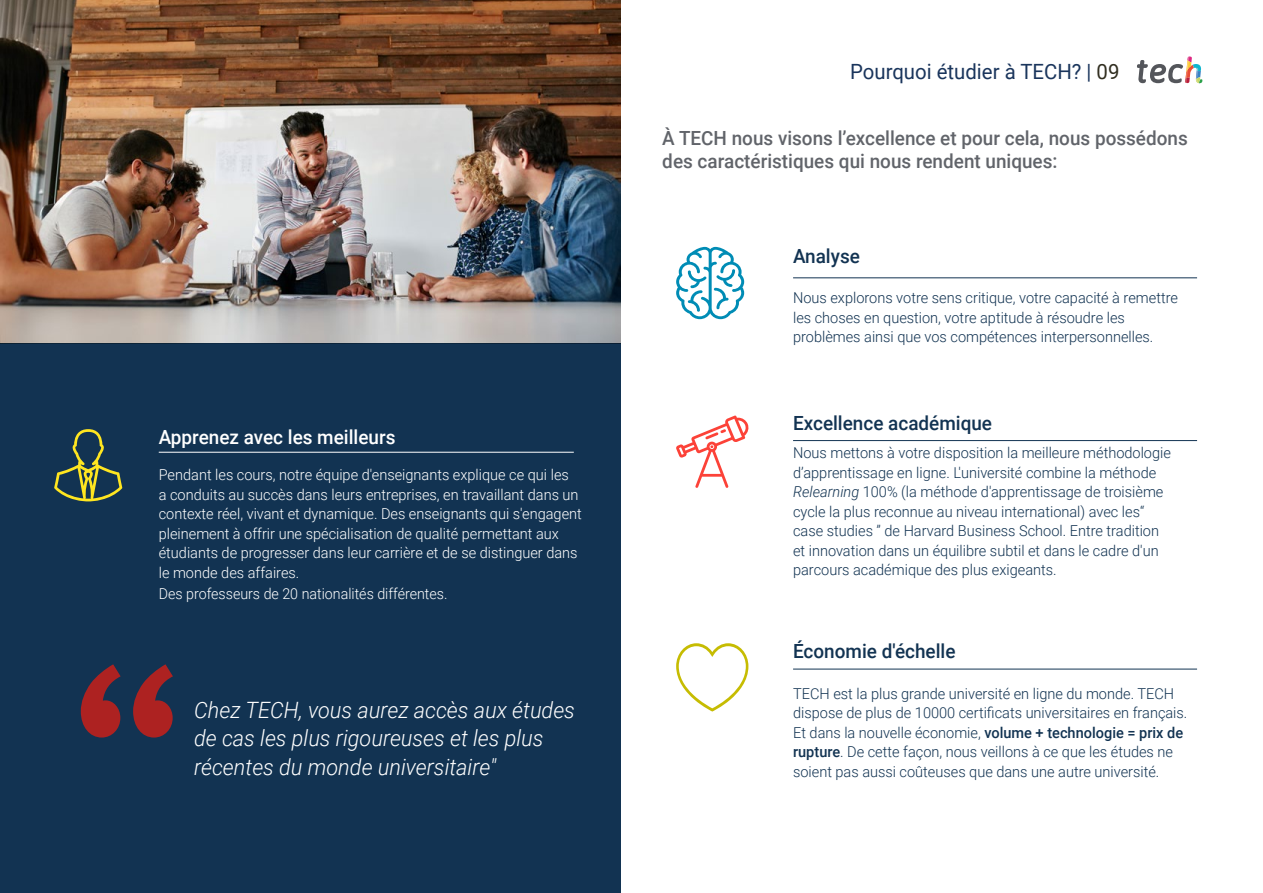
<style>
.page{position:relative;width:1263px;height:893px;background:#fff}
.page>*{position:absolute;margin:0;border:0;box-sizing:border-box;transform-origin:0 0}
.t1{font:italic 300 22.5px/28.5px "Roboto";color:#fff;scale:.96 1}
.t2{font:21px "Roboto";color:#1a355c}
.t3{font:500 19.5px/22.5px "Roboto";color:#61646a}
.t4{font:500 19.5px "Roboto";color:#123352}
.t5{font:500 19.5px "Roboto";color:#fff}
.t6{font:300 15px/19.5px "Roboto";color:#123352}
.t7{font:300 15px/19.5px "Roboto";color:#fff}
.t8{font:300 15px "Roboto";color:#fff;scale:.95 1}
.s1{color:#312e20}
.s2{font-style:italic}
.s3{font-weight:500}
</style>
<div class="page">
<img style="left:0;top:0;width:621px;height:344px">
<div style="left:0;top:344px;width:621px;height:549px;background:#123352"></div>
<hr style="left:793px;top:440px;width:404px;height:1px;background:#123352">
<hr style="left:793px;top:669px;width:404px;height:1px;background:#123352">
<hr style="left:793px;top:277px;width:404px;height:1px;background:#123352">
<hr style="left:159px;top:452px;width:415px;height:1px;background:#fff">
<svg style="left:676px;top:247px;width:68px;height:72px"></svg>
<svg style="left:54px;top:429px;width:68px;height:72px"></svg>
<svg style="left:676px;top:416px;width:73px;height:72px"></svg>
<svg style="left:676px;top:643px;width:72px;height:68px"></svg>
<svg style="left:1137px;top:57px;width:65px;height:27px"></svg>
<svg style="left:81px;top:664px;width:92px;height:73px"></svg>
<h3 class="t5" style="left:159px;top:423px;width:238px">Apprenez avec les meilleurs</h3>
<p class="t7" style="left:159px;top:465px;width:425px">Pendant les cours, notre équipe d'enseignants explique ce qui les<br>a conduits au succès dans leurs entreprises, en travaillant dans un contexte réel, vivant et dynamique. Des enseignants qui s'engagent pleinement à offrir une spécialisation de qualité permettant aux étudiants de progresser dans leur carrière et de se distinguer dans le monde des affaires.</p>
<p class="t8" style="left:159px;top:583px;width:305px">Des professeurs de 20 nationalités différentes.</p>
<h1 class="t1" style="left:194px;top:695px;width:398px">Chez TECH, vous aurez accès aux études de cas les plus rigoureuses et les plus récentes du monde universitaire"</h1>
<h2 class="t2" style="left:850px;top:57px;width:271px">Pourquoi étudier à TECH? | <span class="s1">09</span></h2>
<h3 class="t3" style="left:662px;top:126px;width:527px">À TECH nous visons l’excellence et pour cela, nous possédons des caractéristiques qui nous rendent uniques:</h3>
<h3 class="t4" style="left:793px;top:242px;width:68px">Analyse</h3>
<p class="t6" style="left:793px;top:288px;width:386px">Nous explorons votre sens critique, votre capacité à remettre les choses en question, votre aptitude à résoudre les problèmes ainsi que vos compétences interpersonnelles.</p>
<h3 class="t4" style="left:793px;top:410px;width:201px">Excellence académique</h3>
<p class="t6" style="left:793px;top:443px;width:379px">Nous mettons à votre disposition la meilleure méthodologie d’apprentissage en ligne. L'université combine la méthode <span class="s2">Relearning</span> 100% (la méthode d'apprentissage de troisième cycle la plus reconnue au niveau international) avec les“ case studies ” de Harvard Business School. Entre tradition et innovation dans un équilibre subtil et dans le cadre d'un parcours académique des plus exigeants.</p>
<h3 class="t4" style="left:793px;top:637px;width:164px">Économie d'échelle</h3>
<p class="t6" style="left:793px;top:683px;width:396px">TECH est la plus grande université en ligne du monde. TECH dispose de plus de 10000 certificats universitaires en français.<br>Et dans la nouvelle économie, <span class="s3">volume + technologie = prix de rupture</span>. De cette façon, nous veillons à ce que les études ne soient pas aussi coûteuses que dans une autre université.</p>
</div>
